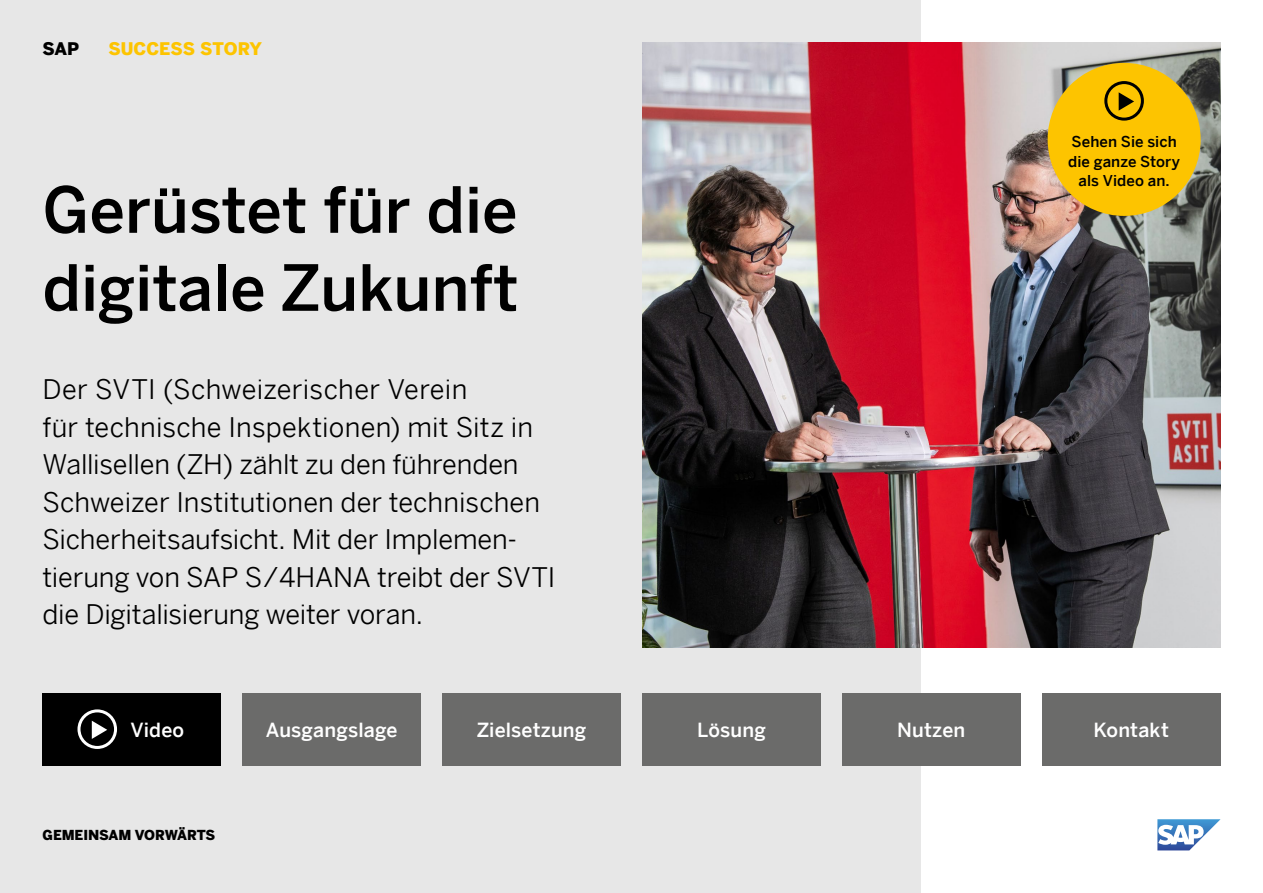
<style>
.page{position:relative;width:1263px;height:893px;background:#fff}
.page>*{position:absolute;margin:0;border:0;box-sizing:border-box;transform-origin:0 0}
.t1{font:500 63px/78px "Benton Sans";color:#000}
.t2{font:27px/37.5px "Benton Sans";letter-spacing:-.005em;color:#000}
.t3{font:500 19.5px "Benton Sans";letter-spacing:.01em;color:#fff}
.t4{font:900 17.4px "Benton Sans";color:#fdc400}
.t5{font:900 17.4px "Benton Sans";color:#000}
.t6{font:500 15px/19.5px "Benton Sans";letter-spacing:.005em;color:#000;text-align:center}
.t7{font:900 13.65px "Benton Sans";color:#000}
</style>
<div class="page">
<div style="left:0;top:0;width:921px;height:893px;background:#e7e7e7"></div>
<img style="left:642px;top:43px;width:578px;height:605px">
<div style="left:242px;top:693px;width:179px;height:72px;background:#6b6b6a"></div>
<div style="left:442px;top:693px;width:179px;height:72px;background:#6b6b6a"></div>
<div style="left:642px;top:693px;width:179px;height:72px;background:#6b6b6a"></div>
<div style="left:842px;top:693px;width:178px;height:72px;background:#6b6b6a"></div>
<div style="left:1042px;top:693px;width:178px;height:72px;background:#6b6b6a"></div>
<div style="left:1047px;top:63px;width:153px;height:153px;background:#fdc400;border-radius:50%"></div>
<div style="left:1104px;top:81px;width:40px;height:40px;border:3px solid #000;border-radius:50%"></div>
<svg style="left:1119px;top:92px;width:15px;height:19px"></svg>
<div style="left:43px;top:693px;width:178px;height:72px;background:#000"></div>
<div style="left:77px;top:709px;width:40px;height:40px;border:3px solid #fff;border-radius:50%"></div>
<svg style="left:92px;top:721px;width:15px;height:18px"></svg>
<svg style="left:1157px;top:819px;width:63px;height:31px"></svg>
<p class="t5" style="left:43px;top:34px;width:38px">SAP</p>
<p class="t4" style="left:108px;top:34px;width:155px">SUCCESS STORY</p>
<h1 class="t1" style="left:43px;top:164px;width:477px">Gerüstet für die digitale Zukunft</h1>
<p class="t2" style="left:42px;top:367px;width:514px">Der SVTI (Schweizerischer Verein<br>für technische Inspektionen) mit Sitz in Wallisellen (ZH) zählt zu den führenden Schweizer Institutionen der technischen Sicherheitsaufsicht. Mit der Implemen&shy;tierung von SAP S/4HANA treibt der SVTI die Digitalisierung weiter voran.</p>
<p class="t6" style="left:1068px;top:130px;width:113px">Sehen Sie sich die ganze Story als Video an.</p>
<p class="t3" style="left:130px;top:713px;width:55px">Video</p>
<p class="t7" style="left:43px;top:823px;width:174px">GEMEINSAM VORWÄRTS</p>
<p class="t3" style="left:266px;top:713px;width:133px">Ausgangslage</p>
<p class="t3" style="left:477px;top:713px;width:111px">Zielsetzung</p>
<p class="t3" style="left:697px;top:713px;width:70px">Lösung</p>
<p class="t3" style="left:897px;top:713px;width:70px">Nutzen</p>
<p class="t3" style="left:1093px;top:713px;width:77px">Kontakt</p>
</div>
